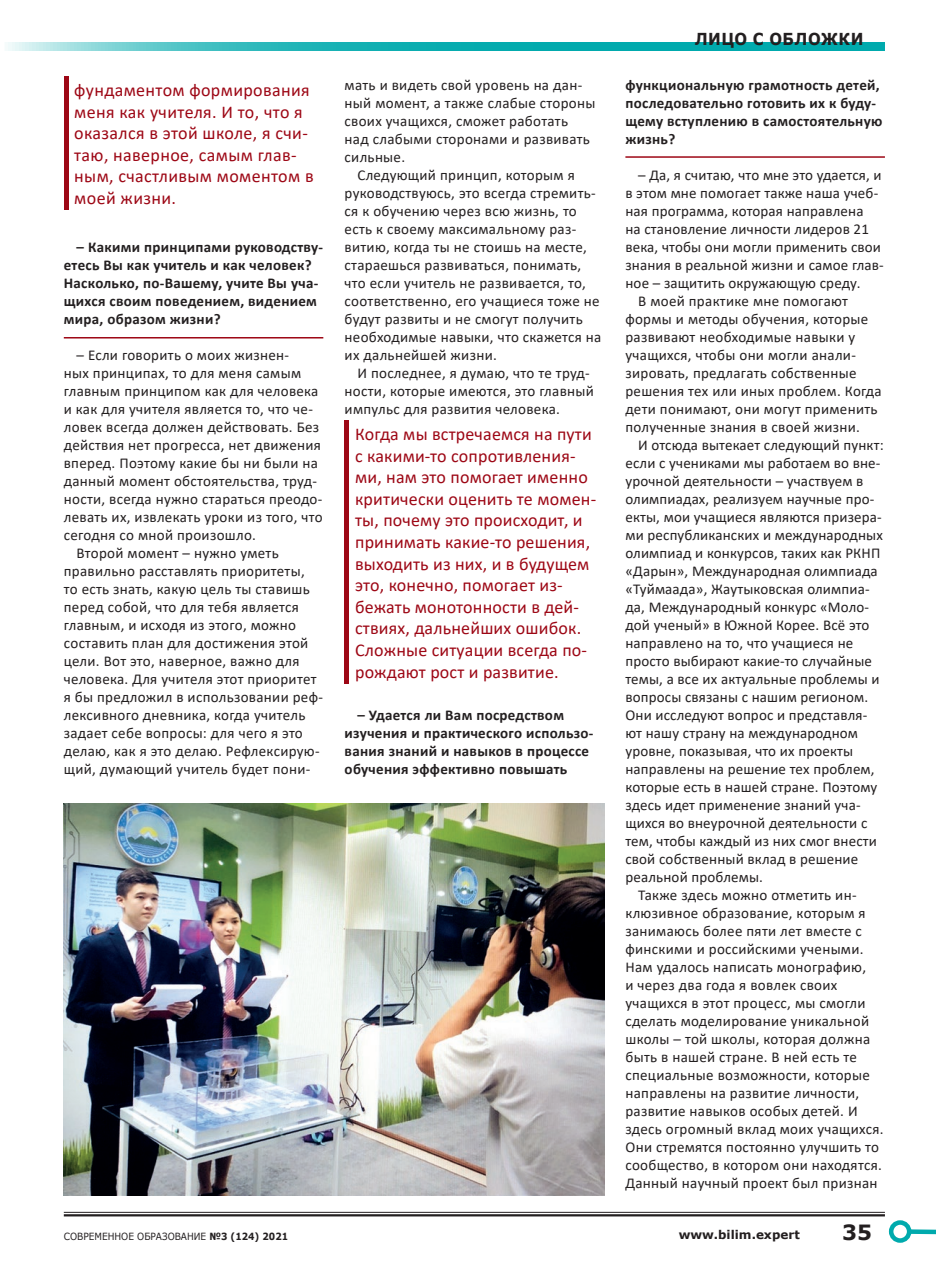
<style>
.page{position:relative;width:936px;height:1263px;background:#fff}
.page>*{position:absolute;margin:0;border:0;box-sizing:border-box;transform-origin:0 0}
.t1{font:700 21px "Verdana";color:#231f20}
.t2{font:18px/21.6px "Calibri";letter-spacing:.01em;color:#9d0715}
.t3{font:700 16.5px "Verdana";letter-spacing:.03em;color:#231f20;scale:.91 1}
.t4{font:15px/18px "Calibri";letter-spacing:.02em;color:#231f20}
.t5{font:700 15px/18px "Calibri";letter-spacing:.02em;color:#231f20}
.t6{font:700 12px "Verdana";color:#231f20}
.t7{font:9.9px "Verdana";color:#231f20;scale:.91 1}
.s1{font-weight:700}
</style>
<div class="page">
<img style="left:64px;top:803px;width:540px;height:392px">
<div style="left:344px;top:420px;width:5px;height:264px;background:#9d0715"></div>
<hr style="left:64px;top:77px;width:4px;height:133px;background:#9d0715">
<hr style="left:64px;top:337px;width:259px;height:1px;background:#9d0715">
<hr style="left:625px;top:156px;width:259px;height:2px;background:#9d0715">
<hr style="left:64px;top:1212px;width:820px;height:1px;background:#231f20">
<hr style="left:64px;top:1214px;width:820px;height:2px;background:#231f20">
<div style="left:909px;top:1229px;width:26px;height:5px;background:#00aaad"></div>
<div style="left:888px;top:1220px;width:23px;height:23px;border:4px solid #00aaad;border-radius:50%"></div>
<svg style="left:8px;top:43px;width:876px;height:8px;background:#28b7b9"></svg>
<p class="t2" style="left:74px;top:79px;width:241px">фундаментом формирования меня как учителя. И то, что я оказался в этой школе, я счи&shy;таю, наверное, самым глав&shy;ным, счастливым моментом в моей жизни.</p>
<p class="t5" style="left:64px;top:238px;width:261px;text-indent:13px">– Какими принципами руководству&shy;етесь Вы как учитель и как человек?<br>Насколько, по-Вашему, учите Вы уча&shy;щихся своим поведением, видением мира, образом жизни?</p>
<p class="t4" style="left:77px;top:346px;width:214px">– Если говорить о моих жизнен-</p>
<p class="t4" style="left:64px;top:364px;width:239px">ных принципах, то для меня самым</p>
<p class="t4" style="left:64px;top:382px;width:256px">главным принципом как для человека</p>
<p class="t4" style="left:64px;top:400px;width:250px">и как для учителя является то, что че-</p>
<p class="t4" style="left:64px;top:418px;width:257px">ловек всегда должен действовать. Без</p>
<p class="t4" style="left:64px;top:436px;width:259px">действия нет прогресса, нет движения</p>
<p class="t4" style="left:64px;top:454px;width:255px">вперед. Поэтому какие бы ни были на</p>
<p class="t4" style="left:64px;top:472px;width:255px">данный момент обстоятельства, труд-</p>
<p class="t4" style="left:64px;top:490px;width:260px">ности, всегда нужно стараться преодо-</p>
<p class="t4" style="left:64px;top:508px;width:260px">левать их, извлекать уроки из того, что</p>
<p class="t4" style="left:64px;top:526px;width:194px">сегодня со мной произошло.</p>
<p class="t4" style="left:77px;top:544px;width:204px">Второй момент – нужно уметь</p>
<p class="t4" style="left:64px;top:562px;width:242px">правильно расставлять приоритеты,</p>
<p class="t4" style="left:64px;top:580px;width:247px">то есть знать, какую цель ты ставишь</p>
<p class="t4" style="left:64px;top:598px;width:237px">перед собой, что для тебя является</p>
<p class="t4" style="left:64px;top:616px;width:234px">главным, и исходя из этого, можно</p>
<p class="t4" style="left:64px;top:634px;width:246px">составить план для достижения этой</p>
<p class="t4" style="left:64px;top:652px;width:237px">цели. Вот это, наверное, важно для</p>
<p class="t4" style="left:64px;top:670px;width:254px">человека. Для учителя этот приоритет</p>
<p class="t4" style="left:64px;top:688px;width:261px">я бы предложил в использовании реф-</p>
<p class="t4" style="left:64px;top:706px;width:243px">лексивного дневника, когда учитель</p>
<p class="t4" style="left:64px;top:724px;width:240px">задает себе вопросы: для чего я это</p>
<p class="t4" style="left:64px;top:742px;width:257px">делаю, как я это делаю. Рефлексирую-</p>
<p class="t4" style="left:64px;top:760px;width:248px">щий, думающий учитель будет пони-</p>
<p class="t4" style="left:344px;top:76px;width:252px">мать и видеть свой уровень на дан&shy;ный момент, а также слабые стороны своих учащихся, сможет работать над слабыми сторонами и развивать сильные.</p>
<p class="t4" style="left:344px;top:166px;width:258px;text-indent:13px">Следующий принцип, которым я руководствуюсь, это всегда стремить&shy;ся к обучению через всю жизнь, то есть к своему максимальному раз&shy;витию, когда ты не стоишь на месте, стараешься развиваться, понимать, что если учитель не развивается, то, соответственно, его учащиеся тоже не будут развиты и не смогут получить необходимые навыки, что скажется на их дальнейшей жизни.</p>
<p class="t4" style="left:344px;top:364px;width:251px;text-indent:13px">И последнее, я думаю, что те труд&shy;ности, которые имеются, это главный импульс для развития человека.</p>
<p class="t2" style="left:355px;top:423px;width:242px">Когда мы встречаемся на пути с какими-то сопротивления&shy;ми, нам это помогает именно критически оценить те момен&shy;ты, почему это происходит, и принимать какие-то решения, выходить из них, и в будущем это, конечно, помогает из&shy;бежать монотонности в дей&shy;ствиях, дальнейших ошибок.<br>Сложные ситуации всегда по&shy;рождают рост и развитие.</p>
<p class="t5" style="left:344px;top:706px;width:250px;text-indent:13px">– Удается ли Вам посредством изучения и практического использо&shy;вания знаний и навыков в процессе обучения эффективно повышать</p>
<p class="t3" style="left:695px;top:27px;width:186px">ЛИЦО С ОБЛОЖКИ</p>
<p class="t5" style="left:625px;top:76px;width:258px">функциональную грамотность детей, последовательно готовить их к буду&shy;щему вступлению в самостоятельную жизнь?</p>
<p class="t4" style="left:638px;top:166px;width:245px">– Да, я считаю, что мне это удается, и</p>
<p class="t4" style="left:625px;top:184px;width:254px">в этом мне помогает также наша учеб-</p>
<p class="t4" style="left:625px;top:202px;width:240px">ная программа, которая направлена</p>
<p class="t4" style="left:625px;top:220px;width:245px">на становление личности лидеров 21</p>
<p class="t4" style="left:625px;top:238px;width:257px">века, чтобы они могли применить свои</p>
<p class="t4" style="left:625px;top:256px;width:260px">знания в реальной жизни и самое глав-</p>
<p class="t4" style="left:625px;top:274px;width:236px">ное – защитить окружающую среду.</p>
<p class="t4" style="left:638px;top:292px;width:211px">В моей практике мне помогают</p>
<p class="t4" style="left:625px;top:310px;width:244px">формы и методы обучения, которые</p>
<p class="t4" style="left:625px;top:328px;width:231px">развивают необходимые навыки у</p>
<p class="t4" style="left:625px;top:346px;width:232px">учащихся, чтобы они могли анали-</p>
<p class="t4" style="left:625px;top:364px;width:233px">зировать, предлагать собственные</p>
<p class="t4" style="left:625px;top:382px;width:258px">решения тех или иных проблем. Когда</p>
<p class="t4" style="left:625px;top:400px;width:254px">дети понимают, они могут применить</p>
<p class="t4" style="left:625px;top:418px;width:236px">полученные знания в своей жизни.</p>
<p class="t4" style="left:638px;top:436px;width:247px">И отсюда вытекает следующий пункт:</p>
<p class="t4" style="left:625px;top:454px;width:256px">если с учениками мы работаем во вне-</p>
<p class="t4" style="left:625px;top:472px;width:239px">урочной деятельности – участвуем в</p>
<p class="t4" style="left:625px;top:490px;width:250px">олимпиадах, реализуем научные про-</p>
<p class="t4" style="left:625px;top:508px;width:258px">екты, мои учащиеся являются призера-</p>
<p class="t4" style="left:625px;top:526px;width:259px">ми республиканских и международных</p>
<p class="t4" style="left:625px;top:544px;width:256px">олимпиад и конкурсов, таких как РКНП</p>
<p class="t4" style="left:625px;top:562px;width:254px">«Дарын», Международная олимпиада</p>
<p class="t4" style="left:625px;top:580px;width:246px">«Туймаада», Жаутыковская олимпиа-</p>
<p class="t4" style="left:625px;top:598px;width:245px">да, Международный конкурс «Моло-</p>
<p class="t4" style="left:625px;top:616px;width:245px">дой ученый» в Южной Корее. Всё это</p>
<p class="t4" style="left:625px;top:634px;width:229px">направлено на то, что учащиеся не</p>
<p class="t4" style="left:625px;top:652px;width:248px">просто выбирают какие-то случайные</p>
<p class="t4" style="left:625px;top:670px;width:255px">темы, а все их актуальные проблемы и</p>
<p class="t4" style="left:625px;top:688px;width:244px">вопросы связаны с нашим регионом.</p>
<p class="t4" style="left:625px;top:706px;width:243px">Они исследуют вопрос и представля-</p>
<p class="t4" style="left:625px;top:724px;width:234px">ют нашу страну на международном</p>
<p class="t4" style="left:625px;top:742px;width:229px">уровне, показывая, что их проекты</p>
<p class="t4" style="left:625px;top:760px;width:251px">направлены на решение тех проблем,</p>
<p class="t4" style="left:625px;top:778px;width:253px">которые есть в нашей стране. Поэтому</p>
<p class="t4" style="left:625px;top:796px;width:237px">здесь идет применение знаний уча-</p>
<p class="t4" style="left:625px;top:814px;width:243px">щихся во внеурочной деятельности с</p>
<p class="t4" style="left:625px;top:832px;width:253px">тем, чтобы каждый из них смог внести</p>
<p class="t4" style="left:625px;top:850px;width:234px">свой собственный вклад в решение</p>
<p class="t4" style="left:625px;top:868px;width:139px">реальной проблемы.</p>
<p class="t4" style="left:638px;top:886px;width:220px">Также здесь можно отметить ин-</p>
<p class="t4" style="left:625px;top:904px;width:242px">клюзивное образование, которым я</p>
<p class="t4" style="left:625px;top:922px;width:238px">занимаюсь более пяти лет вместе с</p>
<p class="t4" style="left:625px;top:940px;width:240px">финскими и российскими учеными.</p>
<p class="t4" style="left:625px;top:958px;width:242px">Нам удалось написать монографию,</p>
<p class="t4" style="left:625px;top:976px;width:213px">и через два года я вовлек своих</p>
<p class="t4" style="left:625px;top:994px;width:242px">учащихся в этот процесс, мы смогли</p>
<p class="t4" style="left:625px;top:1012px;width:245px">сделать моделирование уникальной</p>
<p class="t4" style="left:625px;top:1030px;width:246px">школы – той школы, которая должна</p>
<p class="t4" style="left:625px;top:1048px;width:233px">быть в нашей стране. В ней есть те</p>
<p class="t4" style="left:625px;top:1066px;width:246px">специальные возможности, которые</p>
<p class="t4" style="left:625px;top:1084px;width:235px">направлены на развитие личности,</p>
<p class="t4" style="left:625px;top:1102px;width:234px">развитие навыков особых детей. И</p>
<p class="t4" style="left:625px;top:1120px;width:260px">здесь огромный вклад моих учащихся.</p>
<p class="t4" style="left:625px;top:1138px;width:255px">Они стремятся постоянно улучшить то</p>
<p class="t4" style="left:625px;top:1156px;width:258px">сообщество, в котором они находятся.</p>
<p class="t4" style="left:625px;top:1174px;width:254px">Данный научный проект был признан</p>
<p class="t7" style="left:64px;top:1229px;width:248px">СОВРЕМЕННОЕ ОБРАЗОВАНИЕ <span class="s1">№3 (124) 2021</span></p>
<p class="t6" style="left:678px;top:1226px;width:123px">www.bilim.expert</p>
<h1 class="t1" style="left:842px;top:1217px;width:31px">35</h1>
</div>
